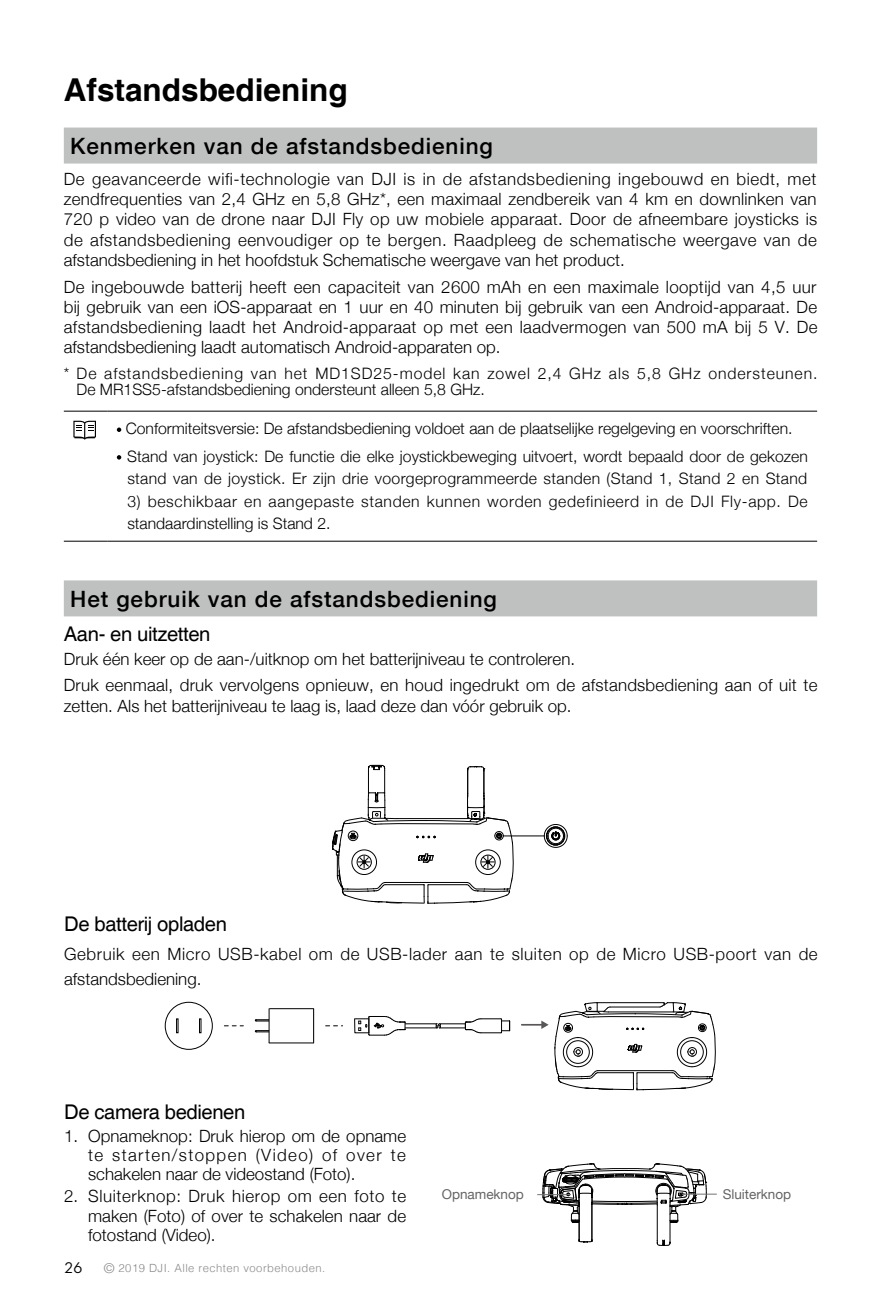
<style>
.page{position:relative;width:881px;height:1308px;background:#fff}
.page>*{position:absolute;margin:0;border:0;box-sizing:border-box;transform-origin:0 0}
.t1{font:700 31.5px "Helvetica";color:#000}
.t2{font:500 22.5px "Helvetica Neue";letter-spacing:.04em;color:#000}
.t3{font:20.25px "Helvetica";letter-spacing:-.02em;color:#000}
.t4{font:300 16.88px/20.2px "Helvetica Neue";color:#000;text-align:justify}
.t5{font:300 16.88px/24.8px "Helvetica Neue";letter-spacing:.035em;color:#000}
.t6{font:300 15.75px/27.7px "Helvetica Neue";letter-spacing:.005em;color:#000}
.t7{font:300 15.75px/16.2px "Helvetica Neue";letter-spacing:.06em;color:#000}
.t8{font:300 15.75px/22.5px "Helvetica Neue";letter-spacing:.04em;color:#000}
.t9{font:15.75px "Dji";color:#000}
.t10{font:13.5px "Helvetica Neue";color:#656464}
.t11{font:300 11.25px "Helvetica";letter-spacing:.04em;color:#898989}
.s1{font-size:13.5px}
</style>
<div class="page">
<div style="left:64px;top:127px;width:752px;height:36px;background:#bfc0c0"></div>
<div style="left:64px;top:580px;width:752px;height:36px;background:#bfc0c0"></div>
<hr style="left:64px;top:411px;width:43px;height:1px;background:#000">
<hr style="left:107px;top:411px;width:709px;height:1px;background:#000">
<hr style="left:64px;top:541px;width:43px;height:1px;background:#000">
<hr style="left:107px;top:541px;width:709px;height:1px;background:#000">
<svg style="left:73px;top:421px;width:23px;height:18px"></svg>
<svg style="left:117px;top:427px;width:4px;height:5px"></svg>
<svg style="left:117px;top:455px;width:4px;height:4px"></svg>
<hr style="left:503px;top:835px;width:41px;height:1px;background:#000">
<svg style="left:543px;top:824px;width:24px;height:23px"></svg>
<svg style="left:332px;top:765px;width:182px;height:139px"></svg>
<svg style="left:521px;top:1020px;width:27px;height:9px"></svg>
<svg style="left:554px;top:1002px;width:162px;height:88px"></svg>
<svg style="left:255px;top:1008px;width:59px;height:35px"></svg>
<svg style="left:199px;top:1018px;width:2px;height:15px"></svg>
<svg style="left:176px;top:1018px;width:2px;height:15px"></svg>
<div style="left:165px;top:1002px;width:47px;height:47px;border:1px solid #000;border-radius:50%"></div>
<svg style="left:224px;top:1025px;width:19px;height:1px"></svg>
<svg style="left:354px;top:1016px;width:51px;height:19px"></svg>
<hr style="left:405px;top:1027px;width:32px;height:1px;background:#000">
<svg style="left:435px;top:1018px;width:75px;height:15px"></svg>
<hr style="left:405px;top:1023px;width:32px;height:1px;background:#000">
<hr style="left:669px;top:1204px;width:1px;height:38px;background:#000">
<hr style="left:656px;top:1205px;width:1px;height:35px;background:#000">
<hr style="left:591px;top:1204px;width:1px;height:35px;background:#000">
<hr style="left:578px;top:1204px;width:1px;height:35px;background:#000">
<svg style="left:578px;top:1239px;width:14px;height:3px"></svg>
<svg style="left:656px;top:1239px;width:14px;height:6px"></svg>
<hr style="left:537px;top:1194px;width:32px;height:1px;background:#727171">
<hr style="left:684px;top:1193px;width:32px;height:1px;background:#727171">
<svg style="left:542px;top:1163px;width:164px;height:60px"></svg>
<h1 class="t1" style="left:64px;top:71px;width:285px">Afstandsbediening</h1>
<h2 class="t2" style="left:70px;top:132px;width:424px">Kenmerken van de afstandsbediening</h2>
<p class="t4" style="left:64px;top:168px;width:754px">De geavanceerde wifi-technologie van DJI is in de afstandsbediening ingebouwd en biedt, met zendfrequenties van 2,4 GHz en 5,8 GHz*, een maximaal zendbereik van 4 km en downlinken van 720 p video van de drone naar DJI Fly op uw mobiele apparaat. Door de afneembare joysticks is de afstandsbediening eenvoudiger op te bergen. Raadpleeg de schematische weergave van de afstandsbediening in het hoofdstuk Schematische weergave van het product.</p>
<p class="t4" style="left:64px;top:276px;width:754px">De ingebouwde batterij heeft een capaciteit van 2600 mAh en een maximale looptijd van 4,5 uur bij gebruik van een iOS-apparaat en 1 uur en 40 minuten bij gebruik van een Android-apparaat. De afstandsbediening laadt het Android-apparaat op met een laadvermogen van 500 mA bij 5 V. De afstandsbediening laadt automatisch Android-apparaten op.</p>
<p class="t7" style="left:77px;top:365px;width:742px;text-indent:-13px">* De afstandsbediening van het MD1SD25-model kan zowel 2,4 GHz als 5,8 GHz ondersteunen.<br>De MR1SS5-afstandsbediening ondersteunt alleen 5,8 GHz.</p>
<p class="t6" style="left:126px;top:414px;width:683px">Conformiteitsversie: De afstandsbediening voldoet aan de plaatselijke regelgeving en voorschriften.<br>Stand van joystick: De functie die elke joystickbeweging uitvoert, wordt bepaald door de gekozen</p>
<p class="t6" style="left:127px;top:464px;width:681px">stand van de joystick. Er zijn drie voorgeprogrammeerde standen (Stand 1, Stand 2 en Stand</p>
<p class="t8" style="left:127px;top:489px;width:681px">3) beschikbaar en aangepaste standen kunnen worden gedefinieerd in de DJI Fly-app. De standaardinstelling is Stand 2.</p>
<h2 class="t2" style="left:70px;top:585px;width:428px">Het gebruik van de afstandsbediening</h2>
<p class="t3" style="left:64px;top:622px;width:148px">Aan- en uitzetten</p>
<p class="t4" style="left:64px;top:645px;width:754px;line-height:26.6px">Druk één keer op de aan-/uitknop om het batterijniveau te controleren.<br>Druk eenmaal, druk vervolgens opnieuw, en houd ingedrukt om de afstandsbediening aan of uit te</p>
<p class="t4" style="left:64px;top:695px;width:509px">zetten. Als het batterijniveau te laag is, laad deze dan vóór gebruik op.</p>
<p class="t3" style="left:64px;top:912px;width:164px">De batterij opladen</p>
<p class="t5" style="left:64px;top:941px;width:754px">Gebruik een Micro USB-kabel om de USB-lader aan te sluiten op de Micro USB-poort van de afstandsbediening.</p>
<p class="t3" style="left:64px;top:1100px;width:183px">De camera bedienen</p>
<p class="t4" style="left:88px;top:1125px;width:319px;line-height:19.1px;text-indent:-24px">1. Opnameknop: Druk hierop om de opname te starten/stoppen (Video) of over te schakelen naar de videostand (Foto).</p>
<p class="t4" style="left:88px;top:1186px;width:319px;line-height:19.1px;text-indent:-24px">2. Sluiterknop: Druk hierop om een foto te maken (Foto) of over te schakelen naar de fotostand (Video).</p>
<p class="t9" style="left:64px;top:1259px;width:19px">26</p>
<p class="t11" style="left:104px;top:1258px;width:223px"><span class="s1">©</span> 2019 DJI. Alle rechten voorbehouden.</p>
<p class="t10" style="left:441px;top:1185px;width:84px">Opnameknop</p>
<p class="t10" style="left:722px;top:1185px;width:70px">Sluiterknop</p>
</div>
